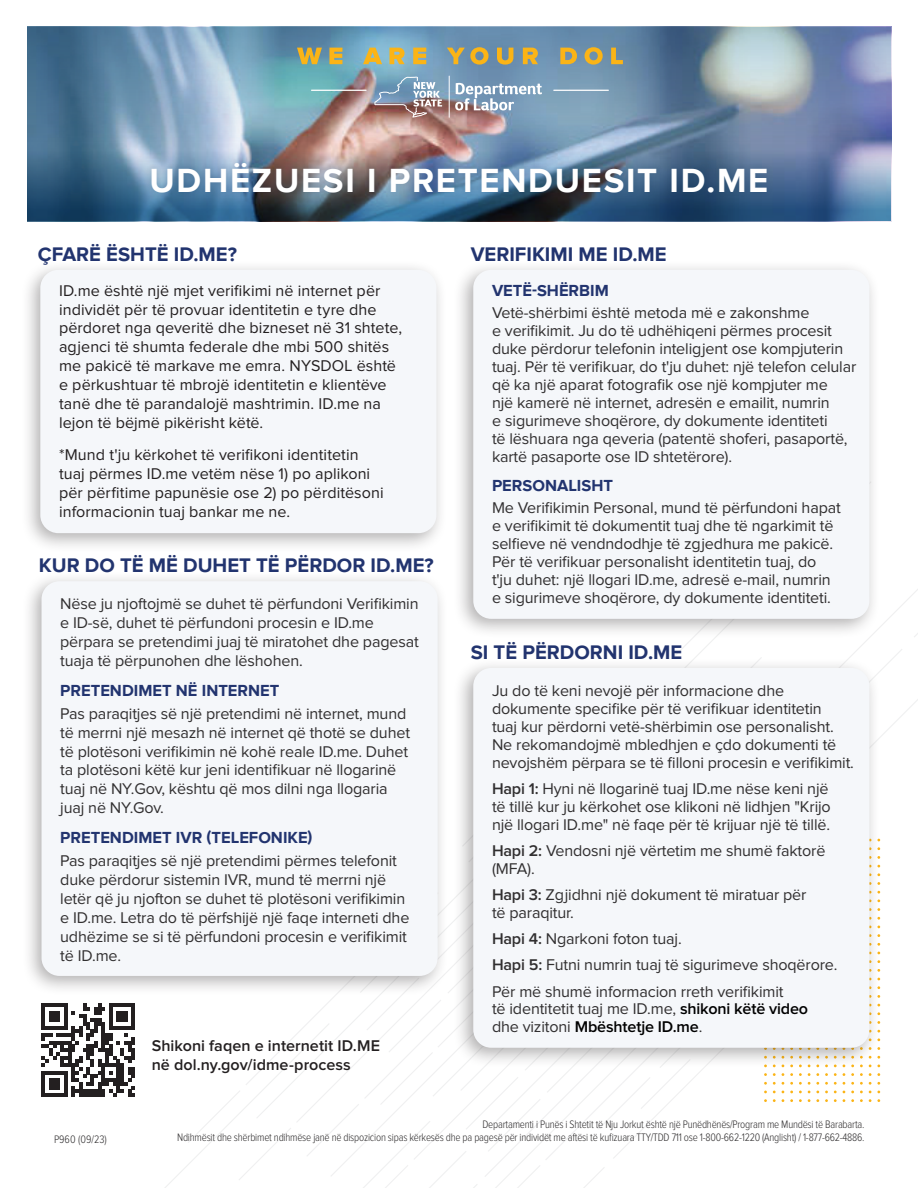
<style>
.page{position:relative;width:918px;height:1188px;background:#fff}
.page>*{position:absolute;margin:0;border:0;box-sizing:border-box;transform-origin:0 0}
.t1{font:700 34.5px "Proxima Nova";letter-spacing:.05em;color:#fff}
.t2{font:700 20.25px "Proxima Nova";color:#22346f}
.t3{font:700 16.5px "Proxima Nova";color:#22346f}
.t4{font:16.2px/18px "Proxima Nova";letter-spacing:-.01em;color:#312f30}
.t5{font:16.2px/18.9px "Proxima Nova";letter-spacing:.005em;color:#231f20}
.t6{font:600 16.2px/18.9px "Proxima Nova";letter-spacing:.005em;color:#231f20}
.t7{font:300 11.25px/13.5px "Proxima Nova Cond";letter-spacing:-.02em;color:#312f30;text-align:right}
.s1{font-weight:600}
.s2{font-weight:600;color:#000}
</style>
<div class="page">
<img style="left:28px;top:27px;width:864px;height:194px">
<img style="left:27px;top:27px;width:864px;height:116px">
<img style="left:27px;top:151px;width:864px;height:70px">
<hr style="left:553px;top:90px;width:56px;height:1px;background:#fff">
<hr style="left:311px;top:90px;width:56px;height:1px;background:#fff">
<svg style="left:455px;top:83px;width:87px;height:27px"></svg>
<hr style="left:449px;top:76px;width:1px;height:42px;background:#fff">
<svg style="left:374px;top:77px;width:68px;height:41px;background:#9496a2"></svg>
<svg style="left:297px;top:48px;width:25px;height:16px"></svg>
<svg style="left:329px;top:48px;width:13px;height:16px"></svg>
<svg style="left:363px;top:48px;width:19px;height:16px"></svg>
<svg style="left:389px;top:48px;width:16px;height:16px"></svg>
<svg style="left:413px;top:48px;width:13px;height:16px"></svg>
<svg style="left:447px;top:47px;width:42px;height:18px"></svg>
<svg style="left:497px;top:48px;width:16px;height:17px"></svg>
<svg style="left:523px;top:48px;width:15px;height:16px"></svg>
<svg style="left:560px;top:48px;width:17px;height:16px"></svg>
<svg style="left:585px;top:47px;width:18px;height:18px"></svg>
<svg style="left:611px;top:48px;width:12px;height:16px"></svg>
<div style="left:146px;top:156px;width:627px;height:42px;background:#002953;opacity:.2"></div>
<svg style="left:188px;top:900px;width:328px;height:244px"></svg>
<div style="left:20px;top:259px;width:427px;height:294px;background:#231f20;opacity:.35"></div>
<div style="left:40px;top:270px;width:396px;height:263px;background:#f5f7fa;border-radius:18px"></div>
<div style="left:21px;top:571px;width:427px;height:425px;background:#231f20;opacity:.35"></div>
<div style="left:42px;top:581px;width:396px;height:395px;background:#f5f7fa;border-radius:18px"></div>
<div style="left:453px;top:259px;width:427px;height:380px;background:#231f20;opacity:.35"></div>
<div style="left:473px;top:270px;width:396px;height:349px;background:#f5f7fa;border-radius:18px"></div>
<div style="left:453px;top:657px;width:427px;height:411px;background:#231f20;opacity:.35"></div>
<div style="left:473px;top:668px;width:396px;height:380px;background:#f5f7fa;border-radius:18px"></div>
<svg style="left:42px;top:1003px;width:93px;height:94px"></svg>
<h1 class="t1" style="left:150px;top:160px;width:620px">UDHËZUESI I PRETENDUESIT ID.ME</h1>
<p class="t2" style="left:38px;top:242px;width:201px">ÇFARË ËSHTË ID.ME?</p>
<p class="t5" style="left:59px;top:282px;width:345px">ID.me është një mjet verifikimi në internet për individët për të provuar identitetin e tyre dhe përdoret nga qeveritë dhe bizneset në 31 shtete, agjenci të shumta federale dhe mbi 500 shitës me pakicë të markave me emra. NYSDOL është e përkushtuar të mbrojë identitetin e klientëve tanë dhe të parandalojë mashtrimin. ID.me na lejon të bëjmë pikërisht këtë.</p>
<p class="t5" style="left:59px;top:446px;width:326px">*Mund t'ju kërkohet të verifikoni identitetin tuaj përmes ID.me vetëm nëse 1) po aplikoni për përfitime papunësie ose 2) po përditësoni informacionin tuaj bankar me ne.</p>
<p class="t2" style="left:39px;top:554px;width:396px">KUR DO TË MË DUHET TË PËRDOR ID.ME?</p>
<p class="t4" style="left:60px;top:595px;width:360px;line-height:18.9px">Nëse ju njoftojmë se duhet të përfundoni Verifikimin e ID-së, duhet të përfundoni procesin e ID.me përpara se pretendimi juaj të miratohet dhe pagesat tuaja të përpunohen dhe lëshohen.</p>
<p class="t3" style="left:60px;top:681px;width:221px">PRETENDIMET NË INTERNET</p>
<p class="t4" style="left:60px;top:705px;width:351px;line-height:18.9px">Pas paraqitjes së një pretendimi në internet, mund të merrni një mesazh në internet që thotë se duhet të plotësoni verifikimin në kohë reale ID.me. Duhet ta plotësoni këtë kur jeni identifikuar në llogarinë tuaj në NY.Gov, kështu që mos dilni nga llogaria juaj në NY.Gov.</p>
<p class="t3" style="left:60px;top:828px;width:254px">PRETENDIMET IVR (TELEFONIKE)</p>
<p class="t4" style="left:60px;top:852px;width:351px;line-height:18.9px">Pas paraqitjes së një pretendimi përmes telefonit duke përdorur sistemin IVR, mund të merrni një letër që ju njofton se duhet të plotësoni verifikimin e ID.me. Letra do të përfshijë një faqe interneti dhe udhëzime se si të përfundoni procesin e verifikimit të ID.me.</p>
<p class="t6" style="left:152px;top:1037px;width:230px">Shikoni faqen e internetit ID.ME në dol.ny.gov/idme-process</p>
<p class="t2" style="left:471px;top:242px;width:198px">VERIFIKIMI ME ID.ME</p>
<p class="t3" style="left:492px;top:281px;width:118px">VETË-SHËRBIM</p>
<p class="t4" style="left:492px;top:304px;width:366px">Vetë-shërbimi është metoda më e zakonshme<br>e verifikimit. Ju do të udhëhiqeni përmes procesit duke përdorur telefonin inteligjent ose kompjuterin tuaj. Për të verifikuar, do t'ju duhet: një telefon celular që ka një aparat fotografik ose një kompjuter me<br>një kamerë në internet, adresën e emailit, numrin<br>e sigurimeve shoqërore, dy dokumente identiteti<br>të lëshuara nga qeveria (patentë shoferi, pasaportë, kartë pasaporte ose ID shtetërore).</p>
<p class="t3" style="left:492px;top:476px;width:123px">PERSONALISHT</p>
<p class="t4" style="left:492px;top:499px;width:350px">Me Verifikimin Personal, mund të përfundoni hapat e verifikimit të dokumentit tuaj dhe të ngarkimit të selfieve në vendndodhje të zgjedhura me pakicë.<br>Për të verifikuar personalisht identitetin tuaj, do<br>t'ju duhet: një llogari ID.me, adresë e-mail, numrin e sigurimeve shoqërore, dy dokumente identiteti.</p>
<p class="t2" style="left:471px;top:641px;width:213px">SI TË PËRDORNI ID.ME</p>
<p class="t4" style="left:492px;top:682px;width:364px">Ju do të keni nevojë për informacione dhe dokumente specifike për të verifikuar identitetin<br>tuaj kur përdorni vetë-shërbimin ose personalisht.<br>Ne rekomandojmë mbledhjen e çdo dokumenti të nevojshëm përpara se të filloni procesin e verifikimit.</p>
<p class="t4" style="left:492px;top:780px;width:340px"><span class="s1">Hapi 1:</span> Hyni në llogarinë tuaj ID.me nëse keni një të tillë kur ju kërkohet ose klikoni në lidhjen "Krijo një llogari ID.me" në faqe për të krijuar një të tillë.</p>
<p class="t4" style="left:492px;top:842px;width:335px"><span class="s1">Hapi 2:</span> Vendosni një vërtetim me shumë faktorë (MFA).</p>
<p class="t4" style="left:492px;top:886px;width:316px"><span class="s1">Hapi 3:</span> Zgjidhni një dokument të miratuar për të paraqitur.</p>
<p class="t4" style="left:492px;top:927px;width:347px;line-height:26.1px"><span class="s1">Hapi 4:</span> Ngarkoni foton tuaj.<br><span class="s1">Hapi 5:</span> Futni numrin tuaj të sigurimeve shoqërore.<br>Për më shumë informacion rreth verifikimit</p>
<p class="t4" style="left:492px;top:1001px;width:318px">të identitetit tuaj me ID.me, <span class="s2">shikoni këtë video </span>dhe vizitoni <span class="s2">Mbështetje ID.me</span>.</p>
<p class="t7" style="left:54px;top:1133px;width:54px">P960 (09/23)</p>
<p class="t7" style="left:177px;top:1118px;width:689px">Departamenti i Punës i Shtetit të Nju Jorkut është një Punëdhënës/Program me Mundësi të Barabarta.<br>Ndihmësit dhe shërbimet ndihmëse janë në dispozicion sipas kërkesës dhe pa pagesë për individët me aftësi të kufizuara TTY/TDD 711 ose 1-800-662-1220 (Anglisht) / 1-877-662-4886.</p>
</div>
